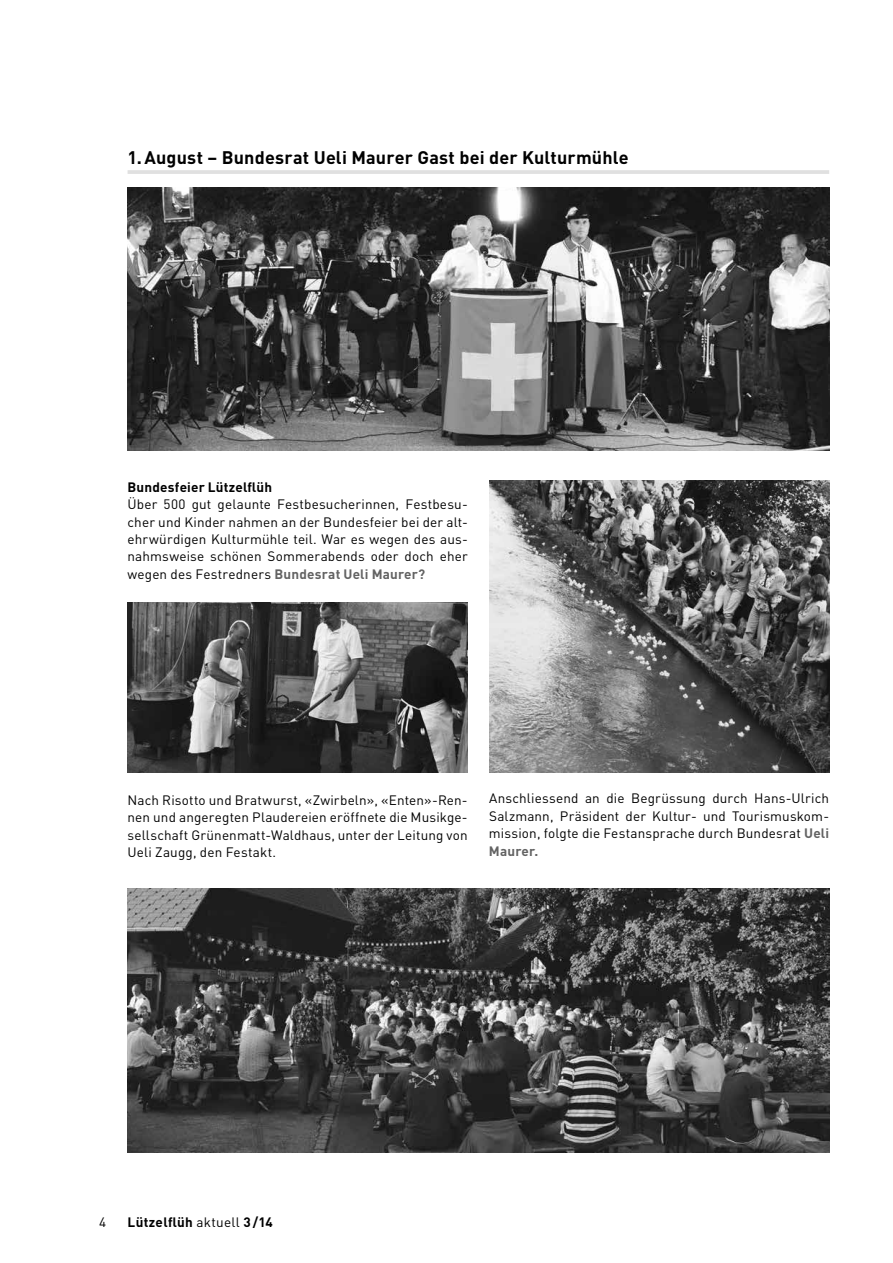
<style>
.page{position:relative;width:893px;height:1263px;background:#fff}
.page>*{position:absolute;margin:0;border:0;box-sizing:border-box;transform-origin:0 0}
.t1{font:700 18px "DIN";letter-spacing:.01em;color:#000}
.t2{font:13.5px/17.4px "DIN";letter-spacing:.01em;color:#000;text-align:justify}
.t3{font:700 13.5px "DIN";letter-spacing:.015em;color:#000}
.s1{font-weight:700;color:#636363}
.s2{font-weight:400}
</style>
<div class="page">
<hr style="left:128px;top:170px;width:701px;height:4px;background:#e0e0e0">
<img style="left:128px;top:187px;width:701px;height:264px">
<img style="left:128px;top:603px;width:340px;height:170px">
<img style="left:128px;top:889px;width:701px;height:263px">
<img style="left:489px;top:480px;width:340px;height:293px">
<h1 class="t1" style="left:128px;top:146px;width:503px">1.August – Bundesrat Ueli Maurer Gast bei der Kulturmühle</h1>
<p class="t3" style="left:128px;top:478px;width:146px">Bundesfeier Lützelflüh</p>
<p class="t2" style="left:128px;top:495px;width:342px">Über 500 gut gelaunte Festbesucherinnen, Festbesu&shy;cher und Kinder nahmen an der Bundesfeier bei der alt&shy;ehrwürdigen Kulturmühle teil. War es wegen des aus&shy;nahmsweise schönen Sommerabends oder doch eher wegen des Festredners <span class="s1">Bundesrat Ueli Maurer?</span></p>
<p class="t2" style="left:128px;top:791px;width:342px">Nach Risotto und Bratwurst, «Zwirbeln», «Enten»-Ren&shy;nen und angeregten Plaudereien eröffnete die Musikge&shy;sellschaft Grünenmatt-Waldhaus, unter der Leitung von Ueli Zaugg, den Festakt.</p>
<p class="t2" style="left:489px;top:789px;width:342px">Anschliessend an die Begrüssung durch Hans-Ulrich Salzmann, Präsident der Kultur- und Tourismuskom&shy;mission, folgte die Festansprache durch Bundesrat <span class="s1">Ueli Maurer.</span></p>
<p class="t2" style="left:99px;top:1213px;width:9px">4</p>
<p class="t3" style="left:128px;top:1214px;width:147px">Lützelflüh <span class="s2">aktuell</span> 3 /14</p>
</div>
